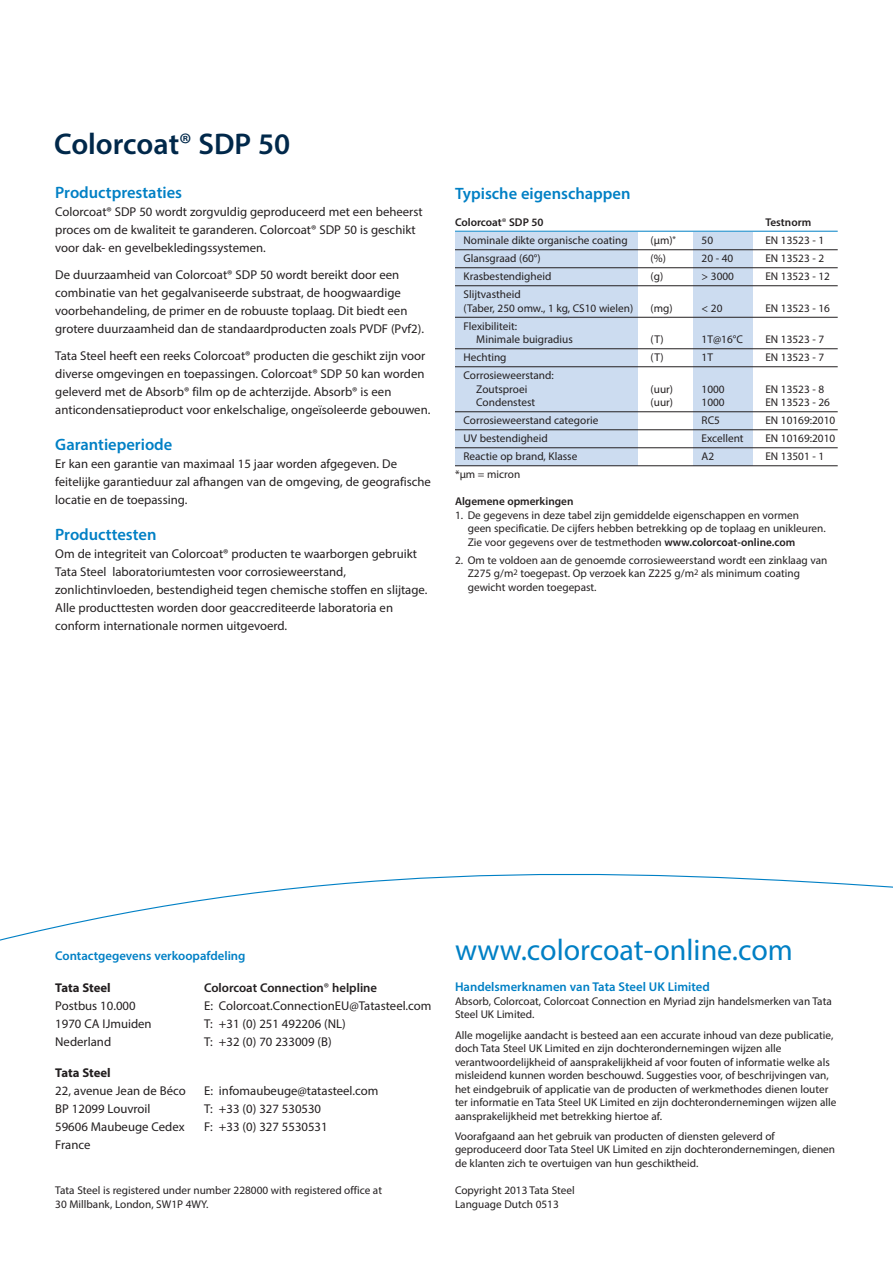
<style>
.page{position:relative;width:893px;height:1263px;background:#fff}
.page>*{position:absolute;margin:0;border:0;box-sizing:border-box;transform-origin:0 0}
.t1{font:30px "Myriad Pro";color:#0080c5}
.t2{font:600 30px "Myriad Pro";color:#00284a}
.t3{font:600 16.5px "Myriad Pro";color:#0080c5}
.t4{font:12.75px/18px "Myriad Pro";color:#231f20}
.t5{font:600 12.75px "Myriad Pro";color:#0080c5}
.t6{font:600 12.75px "Myriad Pro";color:#231f20}
.t7{font:700 12.75px "Myriad Pro";color:#231f20}
.t8{font:11.25px/13.5px "Myriad Pro";color:#231f20}
.t9{font:600 11.25px "Myriad Pro";color:#231f20}
.s1{font-weight:400}
.s2{font-weight:600}
</style>
<div class="page">
<svg style="left:0;top:873px;width:893px;height:68px"></svg>
<div style="left:455px;top:232px;width:183px;height:233px;background:#ccdcf0"></div>
<div style="left:693px;top:232px;width:60px;height:233px;background:#ccdcf0"></div>
<hr style="left:455px;top:231px;width:383px;height:1px;background:#0080c5">
<hr style="left:455px;top:249px;width:383px;height:1px;background:#231f20">
<hr style="left:455px;top:267px;width:383px;height:1px;background:#231f20">
<hr style="left:455px;top:285px;width:383px;height:1px;background:#231f20">
<hr style="left:455px;top:317px;width:383px;height:1px;background:#231f20">
<hr style="left:455px;top:348px;width:383px;height:1px;background:#231f20">
<hr style="left:455px;top:366px;width:383px;height:1px;background:#231f20">
<hr style="left:455px;top:411px;width:383px;height:1px;background:#231f20">
<hr style="left:455px;top:429px;width:383px;height:1px;background:#231f20">
<hr style="left:455px;top:447px;width:383px;height:1px;background:#231f20">
<hr style="left:455px;top:465px;width:383px;height:1px;background:#231f20">
<h1 class="t2" style="left:54px;top:133px;width:238px">Colorcoat<span class="s1">®</span> SDP 50</h1>
<h2 class="t3" style="left:55px;top:186px;width:128px">Productprestaties</h2>
<p class="t4" style="left:55px;top:204px;width:369px">Colorcoat® SDP 50 wordt zorgvuldig geproduceerd met een beheerst proces om de kwaliteit te garanderen. Colorcoat® SDP 50 is geschikt voor dak- en gevelbekledingssystemen.</p>
<p class="t4" style="left:55px;top:267px;width:370px">De duurzaamheid van Colorcoat® SDP 50 wordt bereikt door een combinatie van het gegalvaniseerde substraat, de hoogwaardige voorbehandeling, de primer en de robuuste toplaag. Dit biedt een grotere duurzaamheid dan de standaardproducten zoals PVDF (Pvf2).</p>
<p class="t4" style="left:55px;top:348px;width:377px">Tata Steel heeft een reeks Colorcoat® producten die geschikt zijn voor diverse omgevingen en toepassingen. Colorcoat® SDP 50 kan worden geleverd met de Absorb® film op de achterzijde. Absorb® is een anticondensatieproduct voor enkelschalige, ongeïsoleerde gebouwen.</p>
<h2 class="t3" style="left:55px;top:438px;width:119px">Garantieperiode</h2>
<p class="t4" style="left:55px;top:456px;width:377px">Er kan een garantie van maximaal 15 jaar worden afgegeven. De feitelijke garantieduur zal afhangen van de omgeving, de geografische locatie en de toepassing.</p>
<h2 class="t3" style="left:55px;top:528px;width:103px">Producttesten</h2>
<p class="t4" style="left:55px;top:546px;width:374px">Om de integriteit van Colorcoat® producten te waarborgen gebruikt Tata Steel laboratoriumtesten voor corrosieweerstand, zonlichtinvloeden, bestendigheid tegen chemische stoffen en slijtage.<br>Alle producttesten worden door geaccrediteerde laboratoria en conform internationale normen uitgevoerd.</p>
<h2 class="t3" style="left:455px;top:188px;width:177px">Typische eigenschappen</h2>
<p class="t9" style="left:455px;top:218px;width:90px">Colorcoat<span class="s1">®</span> SDP 50</p>
<p class="t9" style="left:765px;top:218px;width:47px">Testnorm</p>
<p class="t8" style="left:463px;top:235px;width:166px">Nominale dikte organische coating</p>
<p class="t8" style="left:651px;top:235px;width:27px">(µm)<sup>*</sup></p>
<p class="t8" style="left:702px;top:235px;width:13px">50</p>
<p class="t8" style="left:765px;top:235px;width:60px">EN 13523 - 1</p>
<p class="t8" style="left:463px;top:253px;width:79px">Glansgraad (60°)</p>
<p class="t8" style="left:651px;top:253px;width:17px">(%)</p>
<p class="t8" style="left:702px;top:253px;width:33px">20 - 40</p>
<p class="t8" style="left:765px;top:253px;width:60px">EN 13523 - 2</p>
<p class="t8" style="left:463px;top:271px;width:89px">Krasbestendigheid</p>
<p class="t8" style="left:651px;top:271px;width:14px">(g)</p>
<p class="t8" style="left:702px;top:271px;width:34px">&gt; 3000</p>
<p class="t8" style="left:765px;top:271px;width:66px">EN 13523 - 12</p>
<p class="t8" style="left:463px;top:289px;width:171px">Slijtvastheid<br>(Taber, 250 omw., 1 kg, CS10 wielen)</p>
<p class="t8" style="left:651px;top:302px;width:24px">(mg)</p>
<p class="t8" style="left:702px;top:302px;width:22px">&lt; 20</p>
<p class="t8" style="left:765px;top:302px;width:66px">EN 13523 - 16</p>
<p class="t8" style="left:476px;top:320px;width:98px;text-indent:-13px">Flexibiliteit:<br>Minimale buigradius</p>
<p class="t8" style="left:651px;top:334px;width:15px">(T)</p>
<p class="t8" style="left:702px;top:334px;width:43px">1T@16°C</p>
<p class="t8" style="left:765px;top:334px;width:60px">EN 13523 - 7</p>
<p class="t8" style="left:463px;top:352px;width:45px">Hechting</p>
<p class="t8" style="left:651px;top:352px;width:15px">(T)</p>
<p class="t8" style="left:702px;top:352px;width:13px">1T</p>
<p class="t8" style="left:765px;top:352px;width:60px">EN 13523 - 7</p>
<p class="t8" style="left:476px;top:370px;width:79px;text-indent:-13px">Corrosieweerstand:<br>Zoutsproei</p>
<p class="t8" style="left:651px;top:383px;width:24px">(uur)</p>
<p class="t8" style="left:702px;top:383px;width:25px">1000</p>
<p class="t8" style="left:765px;top:383px;width:60px">EN 13523 - 8</p>
<p class="t8" style="left:476px;top:397px;width:60px">Condenstest</p>
<p class="t8" style="left:651px;top:397px;width:24px">(uur)</p>
<p class="t8" style="left:702px;top:397px;width:25px">1000</p>
<p class="t8" style="left:765px;top:397px;width:66px">EN 13523 - 26</p>
<p class="t8" style="left:463px;top:415px;width:136px">Corrosieweerstand categorie</p>
<p class="t8" style="left:702px;top:415px;width:20px">RC5</p>
<p class="t8" style="left:765px;top:415px;width:71px">EN 10169:2010</p>
<p class="t8" style="left:463px;top:433px;width:86px">UV bestendigheid</p>
<p class="t8" style="left:702px;top:433px;width:44px">Excellent</p>
<p class="t8" style="left:765px;top:433px;width:71px">EN 10169:2010</p>
<p class="t8" style="left:463px;top:451px;width:115px">Reactie op brand, Klasse</p>
<p class="t8" style="left:702px;top:451px;width:14px">A2</p>
<p class="t8" style="left:765px;top:451px;width:60px">EN 13501 - 1</p>
<p class="t8" style="left:455px;top:469px;width:67px">*µm = micron</p>
<p class="t9" style="left:455px;top:497px;width:120px">Algemene opmerkingen</p>
<p class="t8" style="left:468px;top:509px;width:360px;text-indent:-13px">1. De gegevens in deze tabel zijn gemiddelde eigenschappen en vormen<br>geen specificatie. De cijfers hebben betrekking op de toplaag en unikleuren.<br>Zie voor gegevens over de testmethoden <span class="s2">www.colorcoat-online.com</span></p>
<p class="t8" style="left:468px;top:554px;width:361px;text-indent:-13px">2. Om te voldoen aan de genoemde corrosieweerstand wordt een zinklaag van<br>Z275 g/m<sup>2</sup> toegepast. Op verzoek kan Z225 g/m<sup>2</sup> als minimum coating gewicht worden toegepast.</p>
<p class="t5" style="left:55px;top:951px;width:192px">Contactgegevens verkoopafdeling</p>
<p class="t7" style="left:55px;top:982px;width:57px">Tata Steel</p>
<p class="t6" style="left:204px;top:982px;width:175px">Colorcoat Connection<span class="s1">®</span> helpline</p>
<p class="t4" style="left:55px;top:997px;width:82px">Postbus 10.000</p>
<p class="t4" style="left:204px;top:997px;width:229px">E: Colorcoat.ConnectionEU@Tatasteel.com</p>
<p class="t4" style="left:55px;top:1015px;width:98px">1970 CA IJmuiden</p>
<p class="t4" style="left:204px;top:1015px;width:143px">T: +31 (0) 251 492206 (NL)</p>
<p class="t4" style="left:55px;top:1033px;width:57px">Nederland</p>
<p class="t4" style="left:204px;top:1033px;width:129px">T: +32 (0) 70 233009 (B)</p>
<p class="t7" style="left:55px;top:1068px;width:57px">Tata Steel</p>
<p class="t4" style="left:55px;top:1083px;width:132px">22, avenue Jean de Béco</p>
<p class="t4" style="left:204px;top:1083px;width:176px">E: infomaubeuge@tatasteel.com</p>
<p class="t4" style="left:55px;top:1101px;width:97px">BP 12099 Louvroil</p>
<p class="t4" style="left:204px;top:1101px;width:119px">T: +33 (0) 327 530530</p>
<p class="t4" style="left:55px;top:1119px;width:131px">59606 Maubeuge Cedex</p>
<p class="t4" style="left:204px;top:1119px;width:125px">F: +33 (0) 327 5530531</p>
<p class="t4" style="left:55px;top:1137px;width:37px">France</p>
<p class="t8" style="left:55px;top:1184px;width:328px">Tata Steel is registered under number 228000 with registered office at<br>30 Millbank, London, SW1P 4WY.</p>
<h1 class="t1" style="left:455px;top:939px;width:339px">www.colorcoat-online.com</h1>
<p class="t5" style="left:455px;top:982px;width:256px">Handelsmerknamen van Tata Steel UK Limited</p>
<p class="t8" style="left:455px;top:995px;width:378px">Absorb, Colorcoat, Colorcoat Connection en Myriad zijn handelsmerken van Tata<br>Steel UK Limited.</p>
<p class="t8" style="left:455px;top:1029px;width:383px">Alle mogelijke aandacht is besteed aan een accurate inhoud van deze publicatie, doch Tata Steel UK Limited en zijn dochterondernemingen wijzen alle verantwoordelijkheid of aansprakelijkheid af voor fouten of informatie welke als misleidend kunnen worden beschouwd. Suggesties voor, of beschrijvingen van, het eindgebruik of applicatie van de producten of werkmethodes dienen louter ter informatie en Tata Steel UK Limited en zijn dochterondernemingen wijzen alle aansprakelijkheid met betrekking hiertoe af.</p>
<p class="t8" style="left:455px;top:1130px;width:382px">Voorafgaand aan het gebruik van producten of diensten geleverd of geproduceerd door Tata Steel UK Limited en zijn dochterondernemingen, dienen de klanten zich te overtuigen van hun geschiktheid.</p>
<p class="t8" style="left:455px;top:1184px;width:121px">Copyright 2013 Tata Steel<br>Language Dutch 0513</p>
</div>
